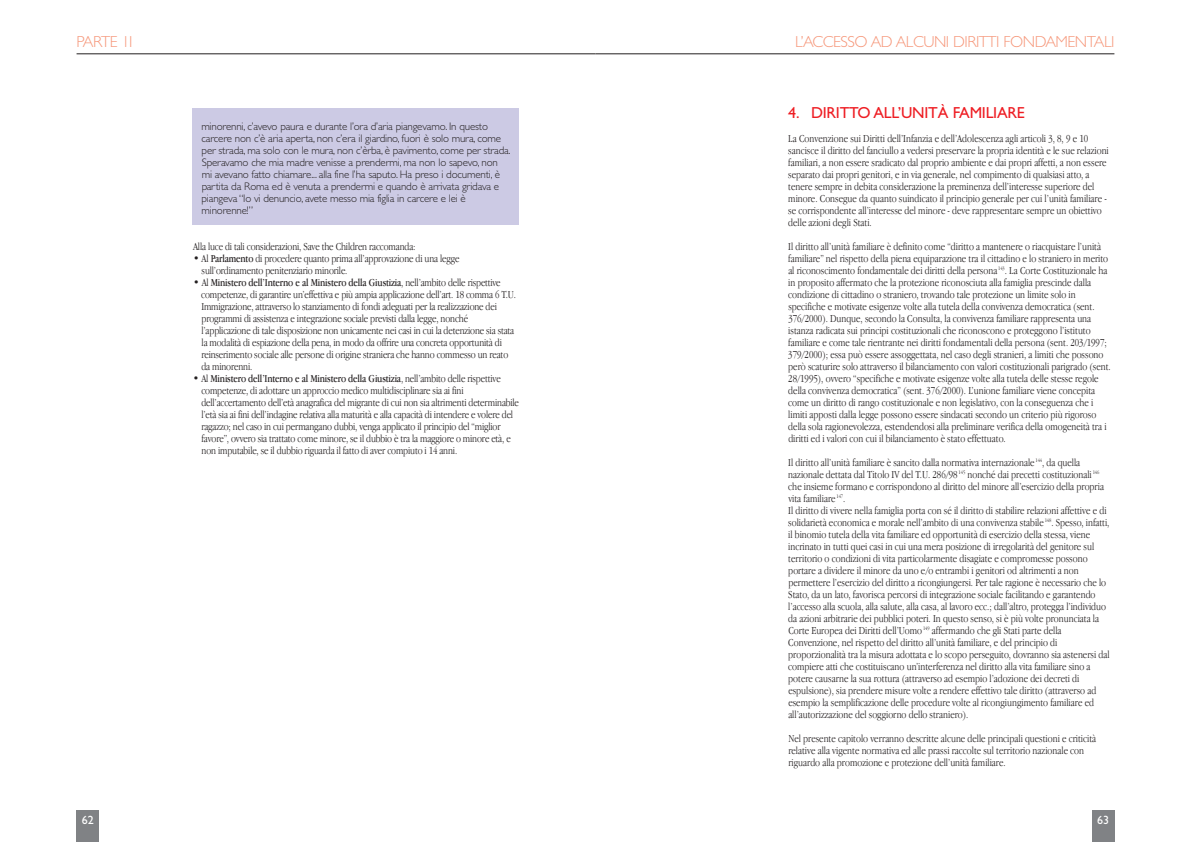
<style>
.page{position:relative;width:1191px;height:842px;background:#fff}
.page>*{position:absolute;margin:0;border:0;box-sizing:border-box;transform-origin:0 0}
.t1{font:300 16px "Gill Sans";letter-spacing:-.03em;color:#f6977a}
.t2{font:16px "Gill Sans";letter-spacing:-.015em;color:#ee1d23}
.t3{font:12px "Gill Sans";color:#fff}
.t4{font:300 11px/12px "Apple Garamond";color:#231f20}
.t5{font:300 11px/12px "Gill Sans";letter-spacing:-.015em;color:#231f20}
.s1{font-weight:400}
</style>
<div class="page">
<div style="left:193px;top:108px;width:326px;height:117px;background:#cccae4"></div>
<hr style="left:595px;top:53px;width:519px;height:1px;background:#231f20">
<hr style="left:77px;top:53px;width:518px;height:1px;background:#231f20">
<div style="left:77px;top:810px;width:22px;height:32px;background:#808285"></div>
<div style="left:1091px;top:810px;width:23px;height:32px;background:#808285"></div>
<h1 class="t1" style="left:77px;top:35px;width:57px">PARTE 1I</h1>
<p class="t5" style="left:201px;top:121px;width:311px">minorenni, c’avevo paura e durante l’ora d’aria piangevamo. In questo carcere non c’è aria aperta, non c’era il giardino, fuori è solo mura, come per strada, ma solo con le mura, non c’èrba, è pavimento, come per strada.<br>Speravamo che mia madre venisse a prendermi, ma non lo sapevo, non mi avevano fatto chiamare... alla fine l’ha saputo. Ha preso i documenti, è partita da Roma ed è venuta a prendermi e quando è arrivata gridava e piangeva “Io vi denuncio, avete messo mia figlia in carcere e lei è minorenne!”</p>
<p class="t4" style="left:193px;top:241px;width:224px">Alla luce di tali considerazioni, Save the Children raccomanda:</p>
<p class="t4" style="left:202px;top:253px;width:259px;text-indent:-9px">• Al <span class="s1">Parlamento</span> di procedere quanto prima all’approvazione di una legge sull’ordinamento penitenziario minorile.</p>
<p class="t4" style="left:201px;top:277px;width:316px;text-indent:-8px">• Al <span class="s1">Ministero dell’Interno e al Ministero della Giustizia</span>, nell’ambito delle rispettive competenze, di garantire un’effettiva e più ampia applicazione dell’art. 18 comma 6 T.U.<br>Immigrazione, attraverso lo stanziamento di fondi adeguati per la realizzazione dei programmi di assistenza e integrazione sociale previsti dalla legge, nonché l’applicazione di tale disposizione non unicamente nei casi in cui la detenzione sia stata la modalità di espiazione della pena, in modo da offrire una concreta opportunità di reinserimento sociale alle persone di origine straniera che hanno commesso un reato da minorenni.</p>
<p class="t4" style="left:201px;top:373px;width:319px;text-indent:-8px">• Al <span class="s1">Ministero dell’Interno e al Ministero della Giustizia</span>, nell’ambito delle rispettive competenze, di adottare un approccio medico multidisciplinare sia ai fini dell’accertamento dell’età anagrafica del migrante di cui non sia altrimenti determinabile l’età sia ai fini dell’indagine relativa alla maturità e alla capacità di intendere e volere del ragazzo; nel caso in cui permangano dubbi, venga applicato il principio del “miglior favore”, ovvero sia trattato come minore, se il dubbio è tra la maggiore o minore età, e non imputabile, se il dubbio riguarda il fatto di aver compiuto i 14 anni.</p>
<h1 class="t1" style="left:795px;top:35px;width:321px">L’ACCESSO AD ALCUNI DIRITTI FONDAMENTALI</h1>
<h1 class="t2" style="left:788px;top:107px;width:238px">4. DIRITTO ALL’UNITÀ FAMILIARE</h1>
<p class="t4" style="left:788px;top:133px;width:322px">La Convenzione sui Diritti dell’Infanzia e dell’Adolescenza agli articoli 3, 8, 9 e 10 sancisce il diritto del fanciullo a vedersi preservare la propria identità e le sue relazioni familiari, a non essere sradicato dal proprio ambiente e dai propri affetti, a non essere separato dai propri genitori, e in via generale, nel compimento di qualsiasi atto, a tenere sempre in debita considerazione la preminenza dell’interesse superiore del minore. Consegue da quanto suindicato il principio generale per cui l’unità familiare - se corrispondente all’interesse del minore - deve rappresentare sempre un obiettivo delle azioni degli Stati.</p>
<p class="t4" style="left:788px;top:241px;width:324px">Il diritto all’unità familiare è definito come “diritto a mantenere o riacquistare l’unità familiare” nel rispetto della piena equiparazione tra il cittadino e lo straniero in merito al riconoscimento fondamentale dei diritti della persona <sup>143</sup>. La Corte Costituzionale ha in proposito affermato che la protezione riconosciuta alla famiglia prescinde dalla condizione di cittadino o straniero, trovando tale protezione un limite solo in specifiche e motivate esigenze volte alla tutela della convivenza democratica (sent.<br>376/2000). Dunque, secondo la Consulta, la convivenza familiare rappresenta una istanza radicata sui principi costituzionali che riconoscono e proteggono l’istituto familiare e come tale rientrante nei diritti fondamentali della persona (sent. 203/1997; 379/2000); essa può essere assoggettata, nel caso degli stranieri, a limiti che possono però scaturire solo attraverso il bilanciamento con valori costituzionali parigrado (sent.<br>28/1995), ovvero “specifiche e motivate esigenze volte alla tutela delle stesse regole della convivenza democratica” (sent. 376/2000). L’unione familiare viene concepita come un diritto di rango costituzionale e non legislativo, con la conseguenza che i limiti apposti dalla legge possono essere sindacati secondo un criterio più rigoroso della sola ragionevolezza, estendendosi alla preliminare verifica della omogeneità tra i diritti ed i valori con cui il bilanciamento è stato effettuato.</p>
<p class="t4" style="left:788px;top:457px;width:323px">Il diritto all’unità familiare è sancito dalla normativa internazionale <sup>144</sup>, da quella nazionale dettata dal Titolo IV del T.U. 286/98 <sup>145</sup> nonché dai precetti costituzionali <sup>146 </sup>che insieme formano e corrispondono al diritto del minore all’esercizio della propria vita familiare <sup>147</sup>.<br>Il diritto di vivere nella famiglia porta con sé il diritto di stabilire relazioni affettive e di solidarietà economica e morale nell’ambito di una convivenza stabile <sup>148</sup>. Spesso, infatti, il binomio tutela della vita familiare ed opportunità di esercizio della stessa, viene incrinato in tutti quei casi in cui una mera posizione di irregolarità del genitore sul territorio o condizioni di vita particolarmente disagiate e compromesse possono portare a dividere il minore da uno e/o entrambi i genitori od altrimenti a non permettere l’esercizio del diritto a ricongiungersi. Per tale ragione è necessario che lo Stato, da un lato, favorisca percorsi di integrazione sociale facilitando e garantendo l’accesso alla scuola, alla salute, alla casa, al lavoro ecc.; dall’altro, protegga l’individuo da azioni arbitrarie dei pubblici poteri. In questo senso, si è più volte pronunciata la Corte Europea dei Diritti dell’Uomo <sup>149</sup> affermando che gli Stati parte della Convenzione, nel rispetto del diritto all’unità familiare, e del principio di proporzionalità tra la misura adottata e lo scopo perseguito, dovranno sia astenersi dal compiere atti che costituiscano un’interferenza nel diritto alla vita familiare sino a potere causarne la sua rottura (attraverso ad esempio l’adozione dei decreti di espulsione), sia prendere misure volte a rendere effettivo tale diritto (attraverso ad esempio la semplificazione delle procedure volte al ricongiungimento familiare ed all’autorizzazione del soggiorno dello straniero).</p>
<p class="t4" style="left:788px;top:733px;width:309px">Nel presente capitolo verranno descritte alcune delle principali questioni e criticità relative alla vigente normativa ed alle prassi raccolte sul territorio nazionale con riguardo alla promozione e protezione dell’unità familiare.</p>
<p class="t3" style="left:82px;top:815px;width:13px">62</p>
<p class="t3" style="left:1097px;top:815px;width:13px">63</p>
</div>
